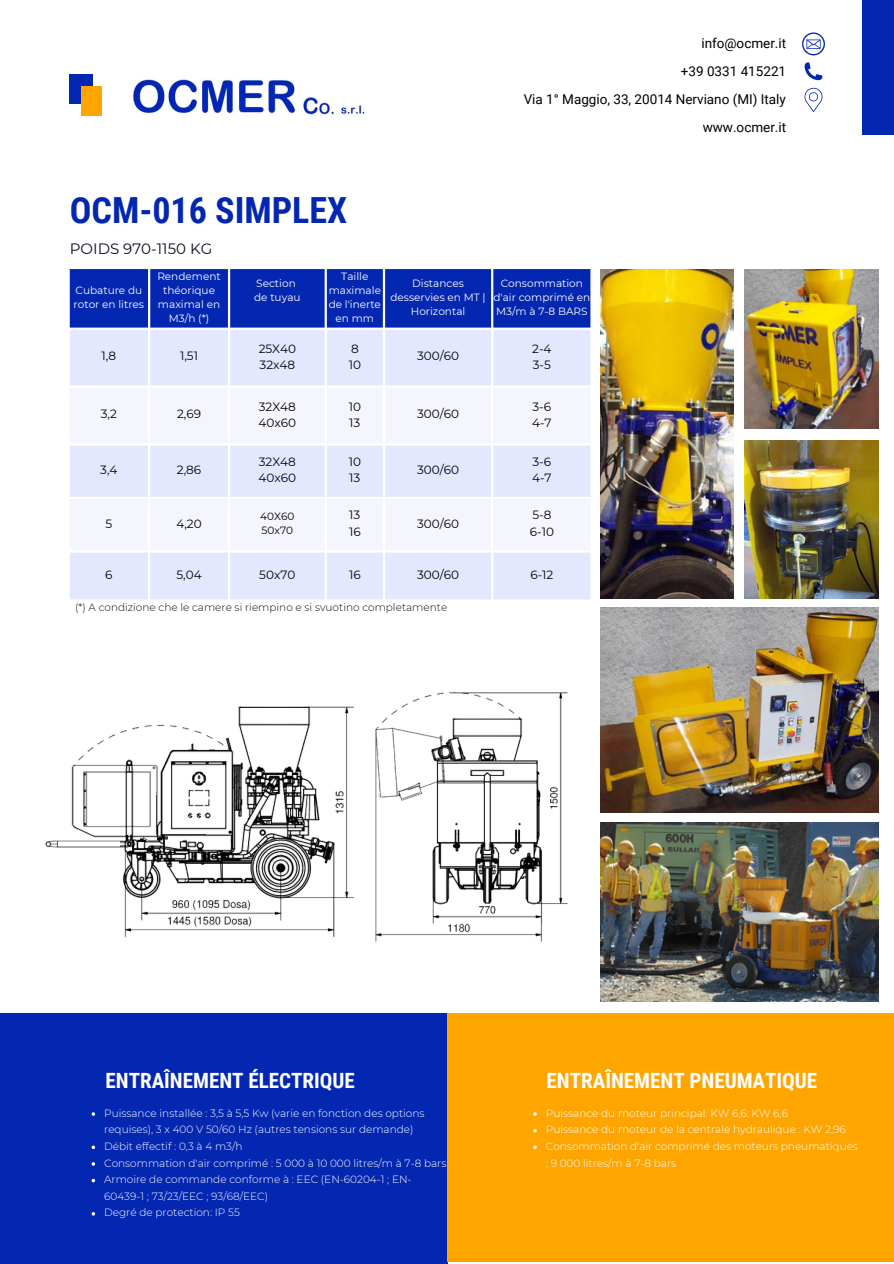
<style>
.page{position:relative;width:894px;height:1264px;background:#fff}
.page>*{position:absolute;margin:0;border:0;box-sizing:border-box;transform-origin:0 0}
.t1{font:700 36px "Roboto Condensed";color:#0427b1}
.t2{font:700 21px "Roboto Condensed";color:#fff}
.t3{font:15px "Montserrat";color:#0c0e1e}
.t4{font:13.5px "Roboto";color:#000}
.t5{font:12px "Montserrat";color:#000}
.t6{font:300 10.5px/16.6px "Montserrat";color:#fff}
.t7{font:10.5px/14px "Montserrat";color:#fefefe;text-align:center}
.t8{font:300 10.5px "Montserrat";color:#0c0e1e}
.t9{font:10.5px "Montserrat";color:#000}
</style>
<div class="page">
<img style="left:600px;top:608px;width:278px;height:204px">
<img style="left:600px;top:269px;width:133px;height:330px">
<img style="left:744px;top:269px;width:134px;height:160px">
<img style="left:744px;top:440px;width:134px;height:159px">
<div style="left:70px;top:74px;width:23px;height:30px;background:#0427b1"></div>
<div style="left:81px;top:86px;width:21px;height:29px;background:#ffa500"></div>
<div style="left:862px;top:0;width:31px;height:135px;background:#0427b1"></div>
<div style="left:0;top:1013px;width:447px;height:250px;background:#0427b1"></div>
<div style="left:446px;top:1013px;width:446px;height:249px;background:#ffa500"></div>
<img style="left:133px;top:79px;width:232px;height:36px">
<img style="left:45px;top:706px;width:299px;height:232px">
<svg style="left:802px;top:32px;width:22px;height:23px"></svg>
<svg style="left:804px;top:62px;width:18px;height:18px"></svg>
<svg style="left:804px;top:88px;width:18px;height:24px"></svg>
<img style="left:344px;top:692px;width:224px;height:250px">
<div style="left:70px;top:269px;width:520px;height:58px;background:#0427b1"></div>
<svg style="left:70px;top:330px;width:520px;height:269px;background:#e4e9fe"></svg>
<svg style="left:70px;top:388px;width:520px;height:162px;fill:#f5f6fd"></svg>
<img style="left:600px;top:822px;width:278px;height:179px">
<svg style="left:92px;top:1145px;width:3px;height:4px"></svg>
<h4 class="t4" style="left:701px;top:36px;width:86px">info@ocmer.it</h4>
<h4 class="t4" style="left:680px;top:64px;width:107px">+39 0331 415221</h4>
<h4 class="t4" style="left:523px;top:92px;width:264px">Via 1° Maggio, 33, 20014 Nerviano (MI) Italy</h4>
<p class="t1" style="left:70px;top:190px;width:279px">OCM-016 SIMPLEX</p>
<p class="t3" style="left:70px;top:239px;width:144px">POIDS 970-1150 KG</p>
<p class="t7" style="left:74px;top:283px;width:72px;text-align:left">Cubature du rotor en litres</p>
<p class="t7" style="left:157px;top:269px;width:65px">Rendement théorique maximal en<br>M3/h (*)</p>
<h1 class="t7" style="left:256px;top:276px;width:41px">Section</h1>
<h3 class="t7" style="left:254px;top:290px;width:48px">de tuyau</h3>
<p class="t7" style="left:328px;top:269px;width:54px">Taille maximale de l'inerte en mm</p>
<p class="t7" style="left:390px;top:276px;width:97px">Distances desservies en MT |<br>Horizontal</p>
<p class="t7" style="left:493px;top:276px;width:98px">Consommation d'air comprimé en<br>M3/m à 7-8 BARS</p>
<p class="t5" style="left:102px;top:349px;width:16px">1,8</p>
<p class="t5" style="left:180px;top:349px;width:19px">1,51</p>
<p class="t5" style="left:259px;top:341px;width:39px">25X40</p>
<p class="t5" style="left:259px;top:357px;width:37px">32x48</p>
<p class="t5" style="left:351px;top:341px;width:9px">8</p>
<p class="t5" style="left:348px;top:357px;width:14px">10</p>
<p class="t5" style="left:417px;top:349px;width:43px">300/60</p>
<p class="t5" style="left:532px;top:341px;width:21px">2-4</p>
<p class="t5" style="left:532px;top:357px;width:20px">3-5</p>
<p class="t5" style="left:101px;top:407px;width:18px">3,2</p>
<p class="t5" style="left:177px;top:407px;width:25px">2,69</p>
<p class="t5" style="left:259px;top:399px;width:39px">32X48</p>
<p class="t5" style="left:258px;top:415px;width:39px">40x60</p>
<p class="t5" style="left:348px;top:399px;width:14px">10</p>
<p class="t5" style="left:349px;top:415px;width:13px">13</p>
<p class="t5" style="left:417px;top:407px;width:43px">300/60</p>
<p class="t5" style="left:532px;top:399px;width:20px">3-6</p>
<p class="t5" style="left:532px;top:415px;width:21px">4-7</p>
<p class="t5" style="left:100px;top:463px;width:19px">3,4</p>
<p class="t5" style="left:177px;top:463px;width:26px">2,86</p>
<p class="t5" style="left:259px;top:454px;width:39px">32X48</p>
<p class="t5" style="left:258px;top:471px;width:39px">40x60</p>
<p class="t5" style="left:348px;top:454px;width:14px">10</p>
<p class="t5" style="left:349px;top:471px;width:13px">13</p>
<p class="t5" style="left:417px;top:463px;width:43px">300/60</p>
<p class="t5" style="left:532px;top:454px;width:20px">3-6</p>
<p class="t5" style="left:532px;top:471px;width:21px">4-7</p>
<p class="t5" style="left:105px;top:516px;width:8px">5</p>
<p class="t5" style="left:176px;top:516px;width:27px">4,20</p>
<p class="t9" style="left:260px;top:510px;width:36px">40X60</p>
<p class="t9" style="left:261px;top:524px;width:33px">50x70</p>
<p class="t5" style="left:349px;top:507px;width:13px">13</p>
<p class="t5" style="left:349px;top:524px;width:13px">16</p>
<p class="t5" style="left:417px;top:516px;width:43px">300/60</p>
<p class="t5" style="left:532px;top:507px;width:21px">5-8</p>
<p class="t5" style="left:529px;top:524px;width:26px">6-10</p>
<p class="t5" style="left:105px;top:567px;width:9px">6</p>
<p class="t5" style="left:176px;top:567px;width:27px">5,04</p>
<p class="t5" style="left:259px;top:567px;width:38px">50x70</p>
<p class="t5" style="left:349px;top:567px;width:13px">16</p>
<p class="t5" style="left:417px;top:567px;width:43px">300/60</p>
<p class="t5" style="left:530px;top:567px;width:25px">6-12</p>
<p class="t8" style="left:75px;top:600px;width:373px">(*) A condizione che le camere si riempino e si svuotino completamente</p>
<h4 class="t4" style="left:702px;top:119px;width:85px">www.ocmer.it</h4>
<p class="t2" style="left:105px;top:1068px;width:251px">ENTRAÎNEMENT ÉLECTRIQUE</p>
<h2 class="t2" style="left:546px;top:1068px;width:272px">ENTRAÎNEMENT PNEUMATIQUE</h2>
<p class="t6" style="left:545px;top:1104px;width:243px">Puissance du moteur principal: KW 6,6: KW 6,6</p>
<p class="t6" style="left:545px;top:1121px;width:301px">Puissance du moteur de la centrale hydraulique : KW 2,96</p>
<p class="t6" style="left:545px;top:1137px;width:313px">Consommation d'air comprimé des moteurs pneumatiques : 9 000 litres/m à 7-8 bars</p>
<p class="t6" style="left:104px;top:1104px;width:322px">Puissance installée : 3,5 à 5,5 Kw (varie en fonction des options requises), 3 x 400 V 50/60 Hz (autres tensions sur demande)</p>
<p class="t6" style="left:104px;top:1137px;width:140px">Débit effectif : 0,3 à 4 m3/h</p>
<p class="t6" style="left:104px;top:1154px;width:344px">Consommation d'air comprimé : 5 000 à 10 000 litres/m à 7-8 bars</p>
<p class="t6" style="left:104px;top:1171px;width:309px">Armoire de commande conforme à : EEC (EN-60204-1 ; EN-<br>60439-1 ; 73/23/EEC ; 93/68/EEC)</p>
<p class="t6" style="left:104px;top:1204px;width:137px">Degré de protection: IP 55</p>
</div>
